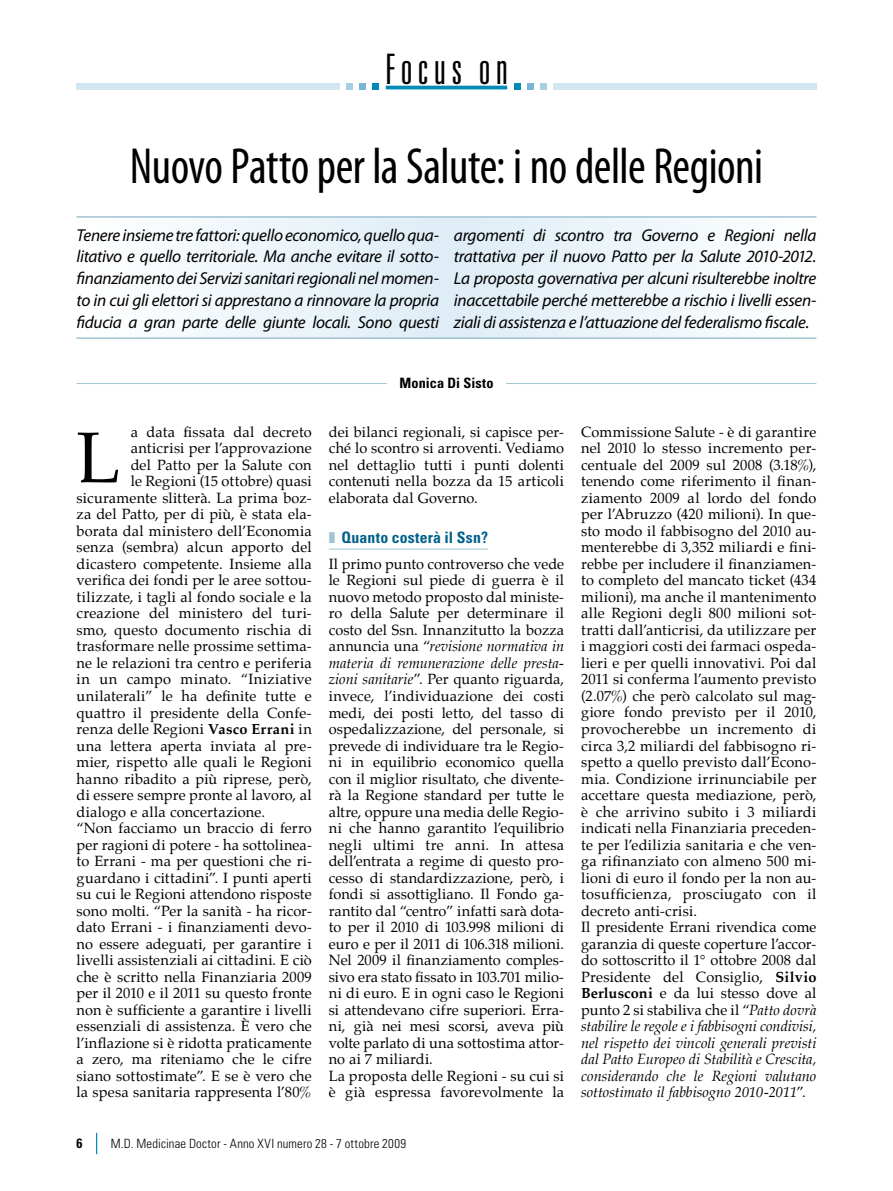
<style>
.page{position:relative;width:893px;height:1191px;background:#fff}
.page>*{position:absolute;margin:0;border:0;box-sizing:border-box;transform-origin:0 0}
.t1{font:72px "Palatino";color:#000}
.t2{font:condensed 51px "Myriad Pro";letter-spacing:-.01em;color:#000;scale:.95 1}
.t3{font:300 ultra-condensed 42px "Univers";color:#000}
.t4{font:italic 17.25px/21.8px "Myriad Pro";letter-spacing:-.02em;color:#000;text-align:justify}
.t5{font:700 condensed 15.75px "Univers";letter-spacing:.015em;color:#00618a}
.t6{font:14.55px/16.5px "Palatino";letter-spacing:.01em;color:#000}
.t7{font:700 condensed 14.25px "Univers";letter-spacing:.01em;color:#000}
.t8{font:700 condensed 13.5px "Univers";color:#000}
.t9{font:300 condensed 12.75px "Univers";letter-spacing:.015em;color:#000}
.s1{font-weight:700}
.s2{color:#a1c3d5}
.s3{font-style:italic}
</style>
<div class="page">
<hr style="left:386px;top:86px;width:121px;height:3px;background:#008ab5">
<svg style="left:372px;top:83px;width:6px;height:6px"></svg>
<div style="left:359px;top:83px;width:7px;height:6px;background:#77b7d5"></div>
<svg style="left:347px;top:83px;width:6px;height:6px"></svg>
<div style="left:77px;top:83px;width:263px;height:6px;background:#d3e7f2"></div>
<svg style="left:540px;top:83px;width:6px;height:6px"></svg>
<div style="left:527px;top:83px;width:7px;height:6px;background:#77b7d5"></div>
<div style="left:514px;top:83px;width:7px;height:6px;background:#008ab5"></div>
<div style="left:553px;top:83px;width:263px;height:6px;background:#d3e7f2"></div>
<svg style="left:96px;top:1132px;width:1px;height:22px"></svg>
<hr style="left:329px;top:548px;width:159px;height:1px;background:#a1c3d5">
<svg style="left:193px;top:218px;width:514px;height:119px"></svg>
<hr style="left:77px;top:216px;width:739px;height:2px;background:#a1c3d5">
<hr style="left:77px;top:337px;width:739px;height:2px;background:#a1c3d5">
<hr style="left:77px;top:383px;width:310px;height:1px;background:#a1c3d5">
<hr style="left:506px;top:383px;width:310px;height:1px;background:#a1c3d5">
<h3 class="t3" style="left:385px;top:47px;width:124px">Focus on</h3>
<h2 class="t2" style="left:130px;top:135px;width:668px">Nuovo Patto per la Salute: i no delle Regioni</h2>
<p class="t4" style="left:77px;top:224px;width:364px">Tenere insieme tre fattori: quello economico, quello qua&shy;litativo e quello territoriale. Ma anche evitare il sotto&shy;finanziamento dei Servizi sanitari regionali nel momen&shy;to in cui gli elettori si apprestano a rinnovare la propria fiducia a gran parte delle giunte locali. Sono questi</p>
<p class="t4" style="left:454px;top:224px;width:364px">argomenti di scontro tra Governo e Regioni nella trattativa per il nuovo Patto per la Salute 2010-2012.<br>La proposta governativa per alcuni risulterebbe inoltre inaccettabile perché metterebbe a rischio i livelli essen&shy;ziali di assistenza e l’attuazione del federalismo fiscale.</p>
<p class="t6" style="left:131px;top:425px;width:183px">a data fissata dal decreto</p>
<p class="t6" style="left:131px;top:441px;width:182px">anticrisi per l’approvazione</p>
<p class="t6" style="left:131px;top:458px;width:183px">del Patto per la Salute con</p>
<p class="t6" style="left:131px;top:474px;width:183px">le Regioni (15 ottobre) quasi</p>
<p class="t6" style="left:77px;top:491px;width:237px">sicuramente slitterà. La prima boz-</p>
<p class="t6" style="left:77px;top:507px;width:237px">za del Patto, per di più, è stata ela-</p>
<p class="t6" style="left:77px;top:524px;width:237px">borata dal ministero dell’Economia</p>
<p class="t6" style="left:77px;top:540px;width:237px">senza (sembra) alcun apporto del</p>
<p class="t6" style="left:77px;top:557px;width:237px">dicastero competente. Insieme alla</p>
<p class="t6" style="left:77px;top:573px;width:237px">verifica dei fondi per le aree sottou-</p>
<p class="t6" style="left:77px;top:590px;width:237px">tilizzate, i tagli al fondo sociale e la</p>
<p class="t6" style="left:77px;top:606px;width:237px">creazione del ministero del turi-</p>
<p class="t6" style="left:77px;top:623px;width:237px">smo, questo documento rischia di</p>
<p class="t6" style="left:77px;top:639px;width:237px">trasformare nelle prossime settima-</p>
<p class="t6" style="left:77px;top:656px;width:237px">ne le relazioni tra centro e periferia</p>
<p class="t6" style="left:77px;top:672px;width:237px">in un campo minato. “Iniziative</p>
<p class="t6" style="left:77px;top:689px;width:237px">unilaterali” le ha definite tutte e</p>
<p class="t6" style="left:77px;top:705px;width:237px">quattro il presidente della Confe-</p>
<p class="t6" style="left:77px;top:722px;width:237px">renza delle Regioni <span class="s1">Vasco Errani</span> in</p>
<p class="t6" style="left:77px;top:738px;width:237px">una lettera aperta inviata al pre-</p>
<p class="t6" style="left:77px;top:755px;width:237px">mier, rispetto alle quali le Regioni</p>
<p class="t6" style="left:77px;top:771px;width:237px">hanno ribadito a più riprese, però,</p>
<p class="t6" style="left:77px;top:788px;width:237px">di essere sempre pronte al lavoro, al</p>
<p class="t6" style="left:77px;top:804px;width:190px">dialogo e alla concertazione.</p>
<p class="t6" style="left:77px;top:821px;width:237px">“Non facciamo un braccio di ferro</p>
<p class="t6" style="left:77px;top:837px;width:237px">per ragioni di potere - ha sottolinea-</p>
<p class="t6" style="left:77px;top:854px;width:237px">to Errani - ma per questioni che ri-</p>
<p class="t6" style="left:77px;top:870px;width:237px">guardano i cittadini”. I punti aperti</p>
<p class="t6" style="left:77px;top:887px;width:237px">su cui le Regioni attendono risposte</p>
<p class="t6" style="left:77px;top:903px;width:237px">sono molti. “Per la sanità - ha ricor-</p>
<p class="t6" style="left:77px;top:920px;width:237px">dato Errani - i finanziamenti devo-</p>
<p class="t6" style="left:77px;top:936px;width:237px">no essere adeguati, per garantire i</p>
<p class="t6" style="left:77px;top:953px;width:237px">livelli assistenziali ai cittadini. E ciò</p>
<p class="t6" style="left:77px;top:969px;width:237px">che è scritto nella Finanziaria 2009</p>
<p class="t6" style="left:77px;top:986px;width:237px">per il 2010 e il 2011 su questo fronte</p>
<p class="t6" style="left:77px;top:1002px;width:237px">non è sufficiente a garantire i livelli</p>
<p class="t6" style="left:77px;top:1019px;width:237px">essenziali di assistenza. È vero che</p>
<p class="t6" style="left:77px;top:1035px;width:237px">l’inflazione si è ridotta praticamente</p>
<p class="t6" style="left:77px;top:1052px;width:237px">a zero, ma riteniamo che le cifre</p>
<p class="t6" style="left:77px;top:1068px;width:237px">siano sottostimate”. E se è vero che</p>
<p class="t6" style="left:77px;top:1085px;width:237px">la spesa sanitaria rappresenta l’80%</p>
<h1 class="t1" style="left:77px;top:411px;width:45px">L</h1>
<p class="t7" style="left:399px;top:374px;width:96px">Monica Di Sisto</p>
<p class="t6" style="left:329px;top:425px;width:237px;text-align:justify">dei bilanci regionali, si capisce per&shy;ché lo scontro si arroventi. Vediamo nel dettaglio tutti i punti dolenti contenuti nella bozza da 15 articoli elaborata dal Governo.</p>
<p class="t5" style="left:329px;top:528px;width:161px"><span class="s2">❚</span> Quanto costerà il Ssn?</p>
<p class="t6" style="left:329px;top:557px;width:237px">Il primo punto controverso che vede le Regioni sul piede di guerra è il nuovo metodo proposto dal ministe&shy;ro della Salute per determinare il costo del Ssn. Innanzitutto la bozza annuncia una “<span class="s3">revisione normativa in materia di remunerazione delle presta&shy;zioni sanitarie</span>”. Per quanto riguarda, invece, l’individuazione dei costi medi, dei posti letto, del tasso di ospedalizzazione, del personale, si prevede di individuare tra le Regio&shy;ni in equilibrio economico quella con il miglior risultato, che divente&shy;rà la Regione standard per tutte le altre, oppure una media delle Regio&shy;ni che hanno garantito l’equilibrio negli ultimi tre anni. In attesa dell’entrata a regime di questo pro&shy;cesso di standardizzazione, però, i fondi si assottigliano. Il Fondo ga&shy;rantito dal “centro” infatti sarà dota&shy;to per il 2010 di 103.998 milioni di euro e per il 2011 di 106.318 milioni.<br>Nel 2009 il finanziamento comples&shy;sivo era stato fissato in 103.701 milio&shy;ni di euro. E in ogni caso le Regioni si attendevano cifre superiori. Erra&shy;ni, già nei mesi scorsi, aveva più volte parlato di una sottostima attor&shy;no ai 7 miliardi.<br>La proposta delle Regioni - su cui si è già espressa favorevolmente la</p>
<p class="t8" style="left:77px;top:1135px;width:7px">6</p>
<p class="t9" style="left:111px;top:1136px;width:297px">M.D. Medicinae Doctor - Anno XVI numero 28 - 7 ottobre 2009</p>
<p class="t6" style="left:581px;top:425px;width:237px">Commissione Salute - è di garantire nel 2010 lo stesso incremento per&shy;centuale del 2009 sul 2008 (3.18%), tenendo come riferimento il finan&shy;ziamento 2009 al lordo del fondo per l’Abruzzo (420 milioni). In que&shy;sto modo il fabbisogno del 2010 au&shy;menterebbe di 3,352 miliardi e fini&shy;rebbe per includere il finanziamen&shy;to completo del mancato ticket (434 milioni), ma anche il mantenimento alle Regioni degli 800 milioni sot&shy;tratti dall’anticrisi, da utilizzare per i maggiori costi dei farmaci ospeda&shy;lieri e per quelli innovativi. Poi dal 2011 si conferma l’aumento previsto (2.07%) che però calcolato sul mag&shy;giore fondo previsto per il 2010, provocherebbe un incremento di circa 3,2 miliardi del fabbisogno ri&shy;spetto a quello previsto dall’Econo&shy;mia. Condizione irrinunciabile per accettare questa mediazione, però, è che arrivino subito i 3 miliardi indicati nella Finanziaria preceden&shy;te per l’edilizia sanitaria e che ven&shy;ga rifinanziato con almeno 500 mi&shy;lioni di euro il fondo per la non au&shy;tosufficienza, prosciugato con il decreto anti-crisi.<br>Il presidente Errani rivendica come garanzia di queste coperture l’accor&shy;do sottoscritto il 1° ottobre 2008 dal Presidente del Consiglio, <span class="s1">Silvio Berlusconi</span> e da lui stesso dove al punto 2 si stabiliva che il “<span class="s3">Patto dovrà stabilire le regole e i fabbisogni condivisi, nel rispetto dei vincoli generali previsti dal Patto Europeo di Stabilità e Crescita, considerando che le Regioni valutano sottostimato il fabbisogno 2010-2011</span>”.</p>
</div>
